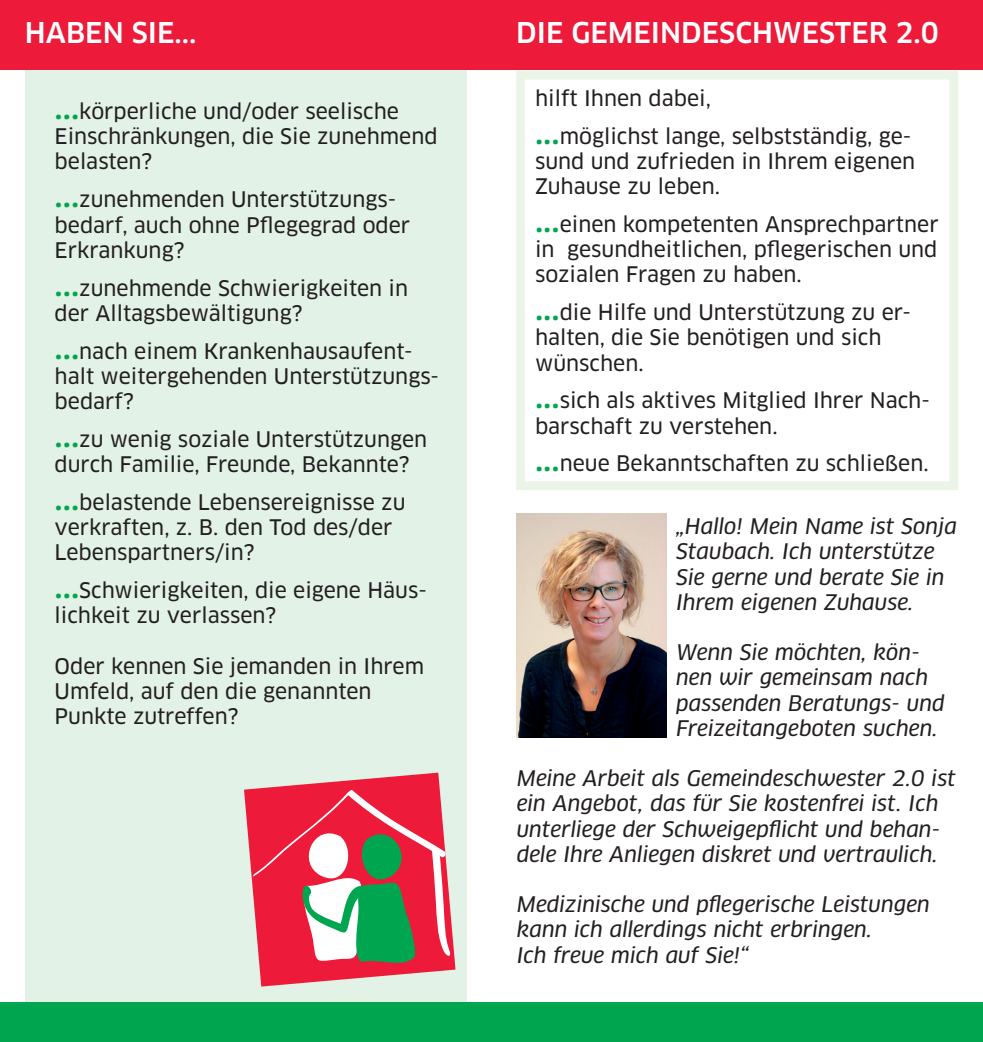
<style>
.page{position:relative;width:983px;height:1042px;background:#fff}
.page>*{position:absolute;margin:0;border:0;box-sizing:border-box;transform-origin:0 0}
.t1{font:500 28px "Clan Pro";color:#fff}
.t2{font:21px/25.2px "Clan Pro News";color:#231f20}
.t3{font:italic 21px/25.2px "Clan Pro News";color:#231f20}
.s1{font-family:"Clan Pro";font-weight:500;font-size:31.5px;color:#00a54f}
</style>
<div class="page">
<div style="left:25px;top:69px;width:441px;height:948px;background:#e3f2e7"></div>
<div style="left:516px;top:71px;width:441px;height:419px;border:9px solid #eaf4e7"></div>
<svg style="left:244px;top:772px;width:211px;height:214px"></svg>
<svg style="left:251px;top:789px;width:199px;height:180px"></svg>
<div style="left:0;top:0;width:491px;height:69px;background:#ed1a3a"></div>
<div style="left:0;top:1002px;width:982px;height:40px;background:#00a54f"></div>
<div style="left:491px;top:0;width:491px;height:69px;background:#ed1a3a"></div>
<img style="left:516px;top:513px;width:150px;height:225px">
<h1 class="t1" style="left:25px;top:17px;width:173px">HABEN SIE...</h1>
<h1 class="t1" style="left:516px;top:17px;width:424px">DIE GEMEINDESCHWESTER 2.0</h1>
<p class="t2" style="left:55px;top:99px;width:384px"><span class="s1">...</span>körperliche und/oder seelische<br>Einschränkungen, die Sie zunehmend belasten?</p>
<p class="t2" style="left:55px;top:187px;width:357px"><span class="s1">...</span>zunehmenden Unterstützungs&shy;bedarf, auch ohne Pflegegrad oder<br>Erkrankung?</p>
<p class="t2" style="left:55px;top:275px;width:355px"><span class="s1">...</span>zunehmende Schwierigkeiten in der Alltagsbewältigung?</p>
<p class="t2" style="left:55px;top:338px;width:386px"><span class="s1">...</span>nach einem Krankenhausaufent&shy;halt weitergehenden Unterstützungs&shy;bedarf?</p>
<p class="t2" style="left:55px;top:426px;width:374px"><span class="s1">...</span>zu wenig soziale Unterstützungen durch Familie, Freunde, Bekannte?</p>
<p class="t2" style="left:55px;top:489px;width:352px"><span class="s1">...</span>belastende Lebensereignisse zu verkraften, z. B. den Tod des/der<br>Lebenspartners/in?</p>
<p class="t2" style="left:55px;top:578px;width:374px"><span class="s1">...</span>Schwierigkeiten, die eigene Häus&shy;lichkeit zu verlassen?</p>
<p class="t2" style="left:55px;top:653px;width:371px">Oder kennen Sie jemanden in Ihrem<br>Umfeld, auf den die genannten<br>Punkte zutreffen?</p>
<p class="t2" style="left:535px;top:79px;width:378px;line-height:37.8px">hilft Ihnen dabei,<br><span class="s1">...</span>möglichst lange, selbstständig, ge-</p>
<p class="t2" style="left:535px;top:149px;width:381px">sund und zufrieden in Ihrem eigenen<br>Zuhause zu leben.</p>
<p class="t2" style="left:535px;top:212px;width:405px;text-align:justify"><span class="s1">...</span>einen kompetenten Ansprechpartner in gesundheitlichen, pflegerischen und sozialen Fragen zu haben.</p>
<p class="t2" style="left:535px;top:300px;width:377px"><span class="s1">...</span>die Hilfe und Unterstützung zu er&shy;halten, die Sie benötigen und sich wünschen.</p>
<p class="t2" style="left:535px;top:388px;width:396px"><span class="s1">...</span>sich als aktives Mitglied Ihrer Nach&shy;barschaft zu verstehen.</p>
<p class="t2" style="left:535px;top:451px;width:395px"><span class="s1">...</span>neue Bekanntschaften zu schließen.</p>
<p class="t3" style="left:676px;top:514px;width:282px">„Hallo! Mein Name ist Sonja<br>Staubach. Ich unterstütze<br>Sie gerne und berate Sie in<br>Ihrem eigenen Zuhause.</p>
<p class="t3" style="left:676px;top:640px;width:270px">Wenn Sie möchten, kön&shy;nen wir gemeinsam nach passenden Beratungs- und<br>Freizeitangeboten suchen.</p>
<p class="t3" style="left:516px;top:766px;width:440px">Meine Arbeit als Gemeindeschwester 2.0 ist ein Angebot, das für Sie kostenfrei ist. Ich unterliege der Schweigepflicht und behan&shy;dele Ihre Anliegen diskret und vertraulich.</p>
<p class="t3" style="left:516px;top:892px;width:414px">Medizinische und pflegerische Leistungen kann ich allerdings nicht erbringen.<br>Ich freue mich auf Sie!“</p>
</div>
